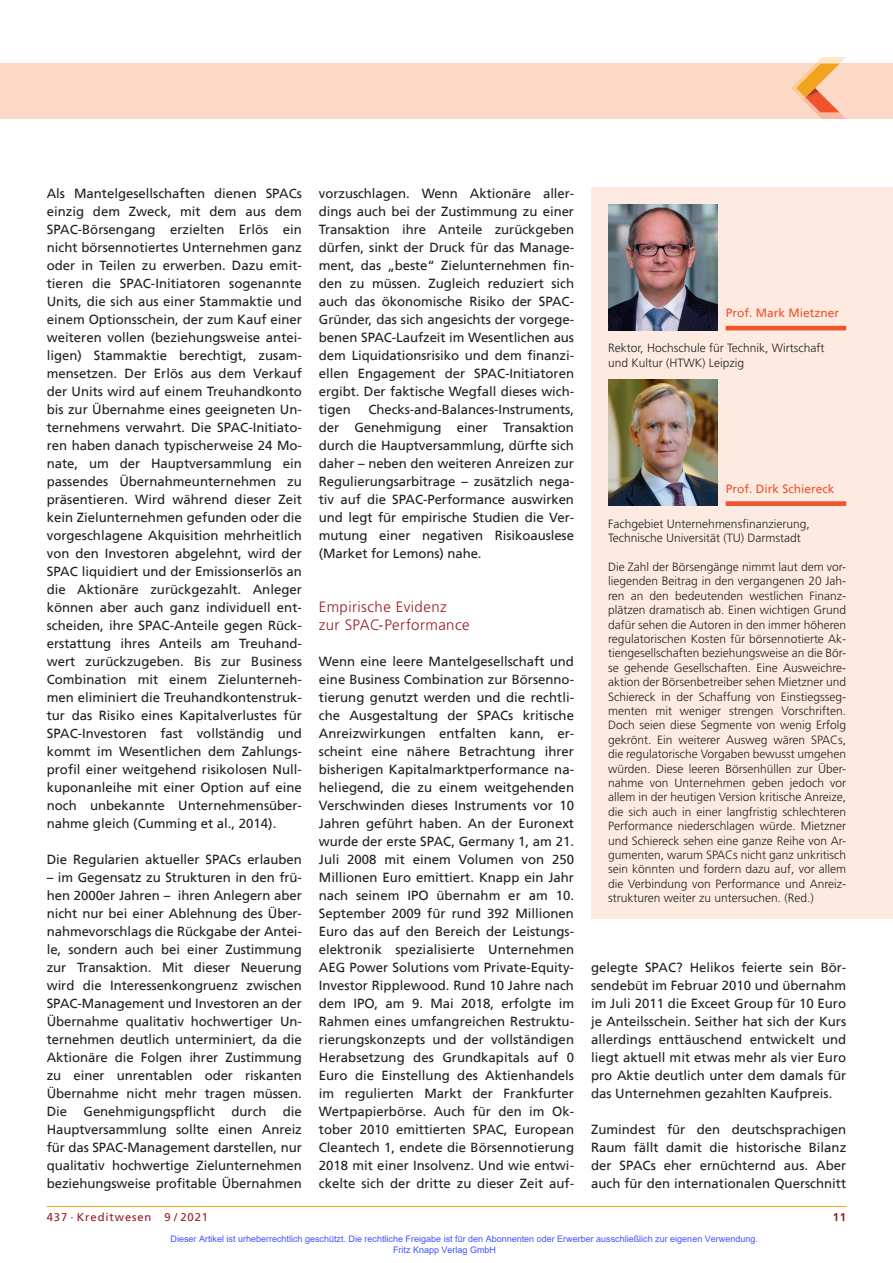
<style>
.page{position:relative;width:893px;height:1263px;background:#fff}
.page>*{position:absolute;margin:0;border:0;box-sizing:border-box;transform-origin:0 0}
.t1{font:300 15px/18px "Frutiger";letter-spacing:.025em;color:#981a26}
.t2{font:13.2px/18px "Frutiger";color:#231f20;text-align:justify}
.t3{font:300 12px/14.4px "Frutiger";color:#231f20}
.t4{font:12px "Frutiger";color:#f0542e}
.t5{font:11.25px "Frutiger";letter-spacing:.08em;color:#981a26}
.t6{font:700 11.25px "Frutiger";color:#981a26}
.t7{font:9px/10.8px "Arial";color:#4054ff}
</style>
<div class="page">
<hr style="left:47px;top:1206px;width:799px;height:1px;background:#f1a31e">
<div style="left:0;top:64px;width:893px;height:55px;background:#fcd9c7"></div>
<svg style="left:791px;top:57px;width:55px;height:62px"></svg>
<div style="left:591px;top:187px;width:302px;height:731px;background:#fdebe1"></div>
<img style="left:608px;top:204px;width:109px;height:126px">
<hr style="left:726px;top:326px;width:120px;height:4px;background:#f0542e">
<div style="left:726px;top:501px;width:120px;height:5px;background:#f0542e"></div>
<img style="left:608px;top:380px;width:109px;height:126px">
<p class="t2" style="left:47px;top:185px;width:257px">Als Mantelgesellschaften dienen SPACs einzig dem Zweck, mit dem aus dem SPAC-Börsengang erzielten Erlös ein nicht börsennotiertes Unternehmen ganz oder in Teilen zu erwerben. Dazu emit&shy;tieren die SPAC-Initiatoren sogenannte Units, die sich aus einer Stammaktie und einem Optionsschein, der zum Kauf einer weiteren vollen (beziehungsweise antei&shy;ligen) Stammaktie berechtigt, zusam&shy;mensetzen. Der Erlös aus dem Verkauf der Units wird auf einem Treuhandkonto bis zur Übernahme eines geeigneten Un&shy;ternehmens verwahrt. Die SPAC-Initiato&shy;ren haben danach typischerweise 24 Mo&shy;nate, um der Hauptversammlung ein passendes Übernahmeunternehmen zu präsentieren. Wird während dieser Zeit kein Zielunternehmen gefunden oder die vorgeschlagene Akquisition mehrheitlich von den Investoren abgelehnt, wird der SPAC liquidiert und der Emissionserlös an die Aktionäre zurückgezahlt. Anleger können aber auch ganz individuell ent&shy;scheiden, ihre SPAC-Anteile gegen Rück&shy;erstattung ihres Anteils am Treuhand&shy;wert zurückzugeben. Bis zur Business Combination mit einem Zielunterneh&shy;men eliminiert die Treuhandkontenstruk&shy;tur das Risiko eines Kapitalverlustes für SPAC-Investoren fast vollständig und kommt im Wesentlichen dem Zahlungs&shy;profil einer weitgehend risikolosen Null&shy;kuponanleihe mit einer Option auf eine noch unbekannte Unternehmensüber&shy;nahme gleich (Cumming et al., 2014).</p>
<p class="t2" style="left:47px;top:851px;width:257px">Die Regularien aktueller SPACs erlauben</p>
<p class="t2" style="left:47px;top:869px;width:257px">– im Gegensatz zu Strukturen in den frü&shy;hen 2000er Jahren – ihren Anlegern aber nicht nur bei einer Ablehnung des Über&shy;nahmevorschlags die Rückgabe der Antei&shy;le, sondern auch bei einer Zustimmung zur Transaktion. Mit dieser Neuerung wird die Interessenkongruenz zwischen SPAC-Management und Investoren an der Übernahme qualitativ hochwertiger Un&shy;ternehmen deutlich unterminiert, da die Aktionäre die Folgen ihrer Zustimmung zu einer unrentablen oder riskanten Übernahme nicht mehr tragen müssen.<br>Die Genehmigungspflicht durch die Hauptversammlung sollte einen Anreiz für das SPAC-Management darstellen, nur qualitativ hochwertige Zielunternehmen beziehungsweise profitable Übernahmen</p>
<p class="t2" style="left:319px;top:185px;width:257px">vorzuschlagen. Wenn Aktionäre aller&shy;dings auch bei der Zustimmung zu einer Transaktion ihre Anteile zurückgeben dürfen, sinkt der Druck für das Manage&shy;ment, das „beste“ Zielunternehmen fin&shy;den zu müssen. Zugleich reduziert sich auch das ökonomische Risiko der SPAC-Gründer, das sich angesichts der vorgege&shy;benen SPAC-Laufzeit im Wesentlichen aus dem Liquidationsrisiko und dem finanzi&shy;ellen Engagement der SPAC-Initiatoren ergibt. Der faktische Wegfall dieses wich&shy;tigen</p>
<p class="t2" style="left:319px;top:401px;width:257px;text-indent:50px">Checks-and-Balances-Instruments, der Genehmigung einer Transaktion durch die Hauptversammlung, dürfte sich daher – neben den weiteren Anreizen zur Regulierungsarbitrage – zusätzlich nega&shy;tiv auf die SPAC-Performance auswirken und legt für empirische Studien die Ver&shy;mutung einer negativen Risikoauslese (Market for Lemons) nahe.</p>
<p class="t1" style="left:319px;top:598px;width:152px">Empirische Evidenz zur SPAC-Performance</p>
<p class="t2" style="left:319px;top:653px;width:257px">Wenn eine leere Mantelgesellschaft und eine Business Combination zur Börsenno&shy;tierung genutzt werden und die rechtli&shy;che Ausgestaltung der SPACs kritische Anreizwirkungen entfalten kann, er&shy;scheint eine nähere Betrachtung ihrer bisherigen Kapitalmarktperformance na&shy;heliegend, die zu einem weitgehenden Verschwinden dieses Instruments vor 10<br>Jahren geführt haben. An der Euronext wurde der erste SPAC, Germany 1, am 21.<br>Juli 2008 mit einem Volumen von 250<br>Millionen Euro emittiert. Knapp ein Jahr nach seinem IPO übernahm er am 10.<br>September 2009 für rund 392 Millionen Euro das auf den Bereich der Leistungs&shy;elektronik spezialisierte Unternehmen AEG Power Solutions vom Private-Equity-Investor Ripplewood. Rund 10 Jahre nach dem IPO, am 9. Mai 2018, erfolgte im Rahmen eines umfangreichen Restruktu&shy;rierungskonzepts und der vollständigen Herabsetzung des Grundkapitals auf 0<br>Euro die Einstellung des Aktienhandels im regulierten Markt der Frankfurter Wertpapierbörse. Auch für den im Ok&shy;tober 2010 emittierten SPAC, European Cleantech 1, endete die Börsennotierung 2018 mit einer Insolvenz. Und wie entwi&shy;ckelte sich der dritte zu dieser Zeit auf-</p>
<p class="t4" style="left:726px;top:308px;width:115px">Prof. Mark Mietzner</p>
<p class="t3" style="left:608px;top:341px;width:218px">Rektor, Hochschule für Technik, Wirtschaft und Kultur (HTWK) Leipzig</p>
<p class="t4" style="left:726px;top:483px;width:110px">Prof. Dirk Schiereck</p>
<p class="t3" style="left:608px;top:516px;width:203px">Fachgebiet Unternehmensfinanzierung,<br>Technische Universität (TU) Darmstadt</p>
<p class="t3" style="left:608px;top:560px;width:240px;text-align:justify">Die Zahl der Börsengänge nimmt laut dem vor&shy;liegenden Beitrag in den vergangenen 20 Jah&shy;ren an den bedeutenden westlichen Finanz&shy;plätzen dramatisch ab. Einen wichtigen Grund dafür sehen die Autoren in den immer höheren regulatorischen Kosten für börsennotierte Ak&shy;tiengesellschaften beziehungsweise an die Bör&shy;se gehende Gesellschaften. Eine Ausweichre&shy;aktion der Börsenbetreiber sehen Mietzner und Schiereck in der Schaffung von Einstiegsseg&shy;menten mit weniger strengen Vorschriften.<br>Doch seien diese Segmente von wenig Erfolg gekrönt. Ein weiterer Ausweg wären SPACs, die regulatorische Vorgaben bewusst umgehen würden. Diese leeren Börsenhüllen zur Über&shy;nahme von Unternehmen geben jedoch vor allem in der heutigen Version kritische Anreize, die sich auch in einer langfristig schlechteren Performance niederschlagen würde. Mietzner und Schiereck sehen eine ganze Reihe von Ar&shy;gumenten, warum SPACs nicht ganz unkritisch sein könnten und fordern dazu auf, vor allem die Verbindung von Performance und Anreiz&shy;strukturen weiter zu untersuchen. (Red.)</p>
<p class="t2" style="left:591px;top:959px;width:257px">gelegte SPAC? Helikos feierte sein Bör&shy;sendebüt im Februar 2010 und übernahm im Juli 2011 die Exceet Group für 10 Euro je Anteilsschein. Seither hat sich der Kurs allerdings enttäuschend entwickelt und liegt aktuell mit etwas mehr als vier Euro pro Aktie deutlich unter dem damals für das Unternehmen gezahlten Kaufpreis.</p>
<p class="t2" style="left:591px;top:1121px;width:257px">Zumindest für den deutschsprachigen Raum fällt damit die historische Bilanz der SPACs eher ernüchternd aus. Aber auch für den internationalen Querschnitt</p>
<p class="t5" style="left:47px;top:1211px;width:163px">437 · Kreditwesen 9 / 2021</p>
<p class="t6" style="left:833px;top:1211px;width:15px">11</p>
<p class="t7" style="left:393px;top:1233px;width:366px;text-indent:-223px">Dieser Artikel ist urheberrechtlich geschützt. Die rechtliche Freigabe ist für den Abonnenten oder Erwerber ausschließlich zur eigenen Verwendung.<br>Fritz Knapp Verlag GmbH</p>
</div>
